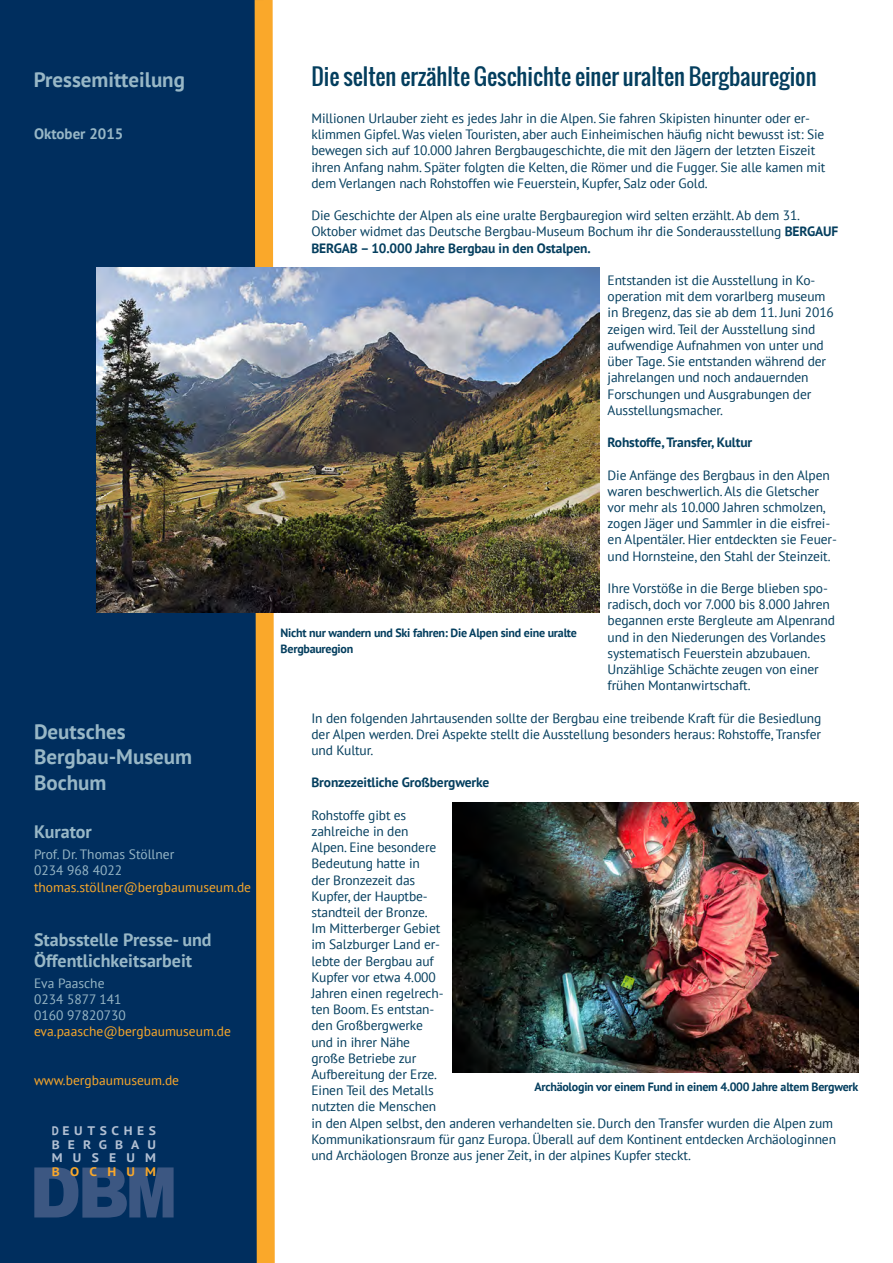
<style>
.page{position:relative;width:893px;height:1263px;background:#fff}
.page>*{position:absolute;margin:0;border:0;box-sizing:border-box;transform-origin:0 0}
.Fließtext{font:22.5px "Oswald";color:#043e5e}
.t1{font:700 21px "PT Sans";color:#98b7c6}
.t2{font:700 18px "PT Sans";color:#98b7c6}
.Datum{font:700 15px "PT Sans";color:#98b7c6}
.t3{font:13.5px/16.2px "PT Sans";letter-spacing:-.01em;color:#043e5e}
.t4{font:13.5px "PT Sans";color:#faa82a}
.t5{font:13.5px "PT Sans";color:#98b7c6}
.t6{font:700 13.5px "PT Sans";letter-spacing:-.01em;color:#043e5e}
.t7{font:700 12.45px/13.6px "PT Sans";letter-spacing:.595em;color:#b2c0d3;text-align:justify;scale:.88 1}
.t8{font:700 12.45px "PT Sans";letter-spacing:.755em;color:#faa82a;scale:1.1 1}
.Fließtext-2{font:700 12px/16.2px "PT Sans";letter-spacing:-.02em;color:#043e5e}
.s1{font-weight:700}
</style>
<div class="page">
<div style="left:0;top:0;width:264px;height:1263px;background:#002e5e"></div>
<svg style="left:246px;top:0;width:38px;height:1263px"></svg>
<svg style="left:34px;top:1167px;width:140px;height:50px"></svg>
<img style="left:452px;top:802px;width:406px;height:271px">
<img style="left:97px;top:268px;width:502px;height:344px">
<h2 class="t1" style="left:34px;top:66px;width:153px">Pressemitteilung</h2>
<p class="Datum" style="left:34px;top:124px;width:91px">Oktober 2015</p>
<p class="t1" style="left:34px;top:718px;width:93px">Deutsches</p>
<p class="t1" style="left:34px;top:743px;width:160px">Bergbau-Museum</p>
<p class="t1" style="left:34px;top:768px;width:74px">Bochum</p>
<p class="t2" style="left:34px;top:820px;width:59px">Kurator</p>
<p class="t5" style="left:34px;top:846px;width:142px">Prof. Dr. Thomas Stöllner</p>
<p class="t5" style="left:34px;top:862px;width:90px">0234 968 4022</p>
<p class="t4" style="left:34px;top:878px;width:219px">thomas.stöllner@bergbaumuseum.de</p>
<p class="t2" style="left:34px;top:927px;width:179px">Stabsstelle Presse- und</p>
<p class="t2" style="left:34px;top:948px;width:160px">Öffentlichkeitsarbeit</p>
<p class="t5" style="left:34px;top:974px;width:72px">Eva Paasche</p>
<p class="t5" style="left:34px;top:990px;width:89px">0234 5877 141</p>
<p class="t5" style="left:34px;top:1006px;width:93px">0160 97820730</p>
<p class="t4" style="left:34px;top:1023px;width:199px">eva.paasche@bergbaumuseum.de</p>
<p class="t4" style="left:34px;top:1071px;width:147px">www.bergbaumuseum.de</p>
<p class="t7" style="left:52px;top:1123px;width:120px">DEUTSCHES BERGBAU MUSEUM</p>
<p class="t8" style="left:52px;top:1164px;width:96px">BOCHUM</p>
<p class="Fließtext" style="left:311px;top:60px;width:507px">Die selten erzählte Geschichte einer uralten Bergbauregion</p>
<p class="t3" style="left:311px;top:110px;width:515px">Millionen Urlauber zieht es jedes Jahr in die Alpen. Sie fahren Skipisten hinunter oder er&shy;klimmen Gipfel. Was vielen Touristen, aber auch Einheimischen häufig nicht bewusst ist: Sie bewegen sich auf 10.000 Jahren Bergbaugeschichte, die mit den Jägern der letzten Eiszeit ihren Anfang nahm. Später folgten die Kelten, die Römer und die Fugger. Sie alle kamen mit dem Verlangen nach Rohstoffen wie Feuerstein, Kupfer, Salz oder Gold.</p>
<p class="t3" style="left:311px;top:207px;width:528px">Die Geschichte der Alpen als eine uralte Bergbauregion wird selten erzählt. Ab dem 31.<br>Oktober widmet das Deutsche Bergbau-Museum Bochum ihr die Sonderausstellung <span class="s1">BERGAUF<br>BERGAB – 10.000 Jahre Bergbau in den Ostalpen.</span></p>
<p class="t3" style="left:608px;top:272px;width:228px">Entstanden ist die Ausstellung in Ko&shy;operation mit dem vorarlberg museum in Bregenz, das sie ab dem 11. Juni 2016 zeigen wird. Teil der Ausstellung sind aufwendige Aufnahmen von unter und über Tage. Sie entstanden während der jahrelangen und noch andauernden Forschungen und Ausgrabungen der Ausstellungsmacher.</p>
<p class="t6" style="left:608px;top:433px;width:146px">Rohstoffe, Transfer, Kultur</p>
<p class="t3" style="left:608px;top:466px;width:231px">Die Anfänge des Bergbaus in den Alpen waren beschwerlich. Als die Gletscher vor mehr als 10.000 Jahren schmolzen, zogen Jäger und Sammler in die eisfrei&shy;en Alpentäler. Hier entdeckten sie Feuer&shy;und Hornsteine, den Stahl der Steinzeit.</p>
<p class="t3" style="left:608px;top:580px;width:229px">Ihre Vorstöße in die Berge blieben spo&shy;radisch, doch vor 7.000 bis 8.000 Jahren begannen erste Bergleute am Alpenrand und in den Niederungen des Vorlandes systematisch Feuerstein abzubauen.<br>Unzählige Schächte zeugen von einer frühen Montanwirtschaft.</p>
<p class="t3" style="left:311px;top:709px;width:511px;text-align:justify">In den folgenden Jahrtausenden sollte der Bergbau eine treibende Kraft für die Besiedlung der Alpen werden. Drei Aspekte stellt die Ausstellung besonders heraus: Rohstoffe, Transfer und Kultur.</p>
<p class="t6" style="left:311px;top:774px;width:179px">Bronzezeitliche Großbergwerke</p>
<p class="t3" style="left:311px;top:807px;width:526px">Rohstoffe gibt es<br>zahlreiche in den<br>Alpen. Eine besondere<br>Bedeutung hatte in<br>der Bronzezeit das<br>Kupfer, der Hauptbe-<br>standteil der Bronze.<br>Im Mitterberger Gebiet<br>im Salzburger Land er-<br>lebte der Bergbau auf<br>Kupfer vor etwa 4.000<br>Jahren einen regelrech-<br>ten Boom. Es entstan-<br>den Großbergwerke<br>und in ihrer Nähe<br>große Betriebe zur<br>Aufbereitung der Erze.<br>Einen Teil des Metalls<br>nutzten die Menschen<br>in den Alpen selbst, den anderen verhandelten sie. Durch den Transfer wurden die Alpen zum<br>Kommunikationsraum für ganz Europa. Überall auf dem Kontinent entdecken Archäologinnen und Archäologen Bronze aus jener Zeit, in der alpines Kupfer steckt.</p>
<p class="Fließtext-2" style="left:281px;top:625px;width:298px">Nicht nur wandern und Ski fahren: Die Alpen sind eine uralte<br>Bergbauregion</p>
<p class="Fließtext-2" style="left:534px;top:1078px;width:325px">Archäologin vor einem Fund in einem 4.000 Jahre altem Bergwerk</p>
</div>
